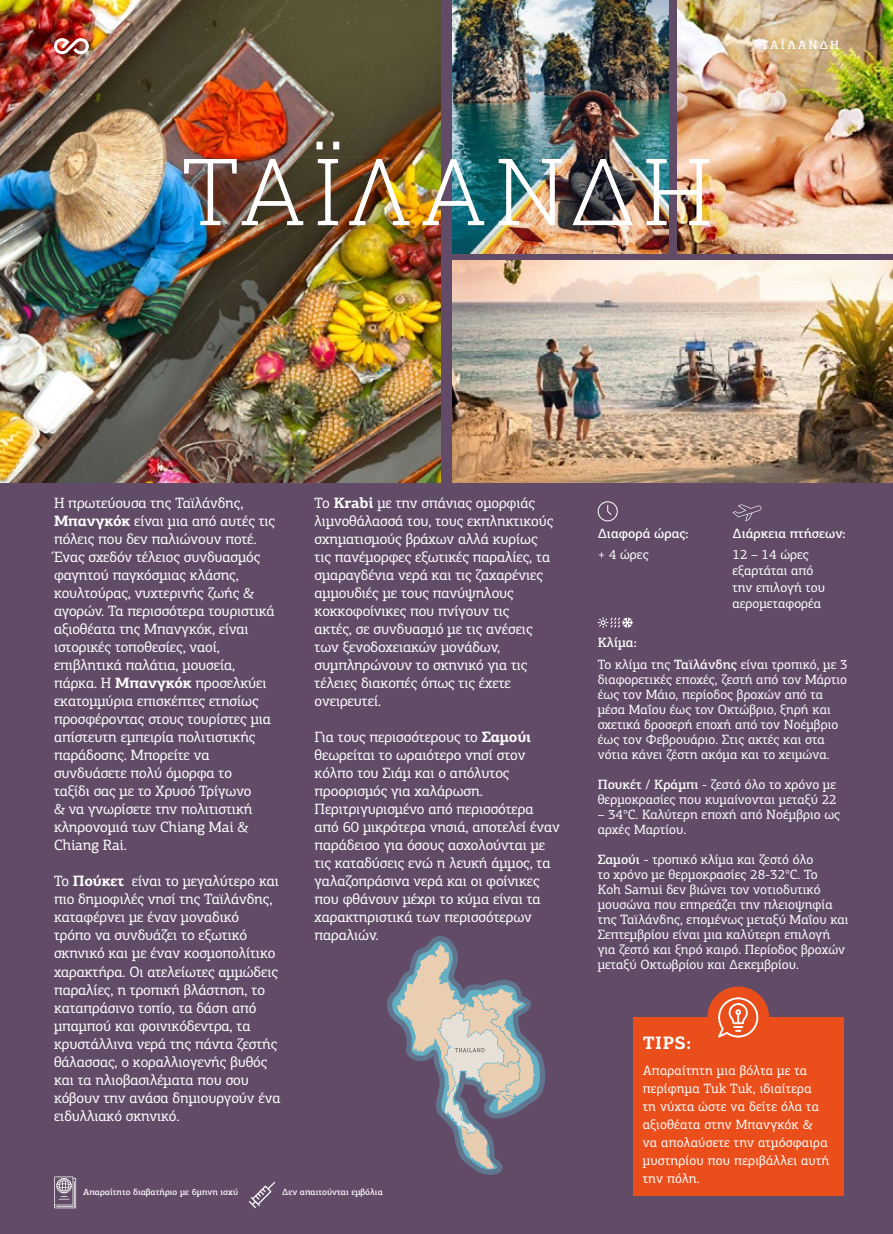
<style>
.page{position:relative;width:893px;height:1234px;background:#fff}
.page>*{position:absolute;margin:0;border:0;box-sizing:border-box;transform-origin:0 0}
.t1{font:300 93px "Roboto Slab";letter-spacing:.07em;color:#fff}
.t2{font:700 18px "PF Centro Slab Pro";color:#fff}
.t3{font:15px/18px "PF Centro Slab Pro";letter-spacing:-.01em;color:#fff}
.t4{font:13.5px/15px "PF Centro Slab Pro";color:#fff}
.t5{font:500 13.5px "PF Centro Slab Pro";color:#fff}
.t6{font:500 12px "PF Centro Slab Pro";letter-spacing:.18em;color:#fff}
.t7{font:500 9px "PF Centro Slab Pro";color:#fff}
.s1{font-weight:700}
.s2{font-weight:500}
</style>
<div class="page">
<div style="left:0;top:0;width:893px;height:1233px;background:#614b67"></div>
<img style="left:0;top:0;width:440px;height:483px">
<img style="left:453px;top:261px;width:440px;height:222px">
<img style="left:453px;top:0;width:215px;height:253px">
<img style="left:677px;top:0;width:216px;height:253px">
<svg style="left:387px;top:936px;width:159px;height:238px"></svg>
<div style="left:633px;top:1017px;width:210px;height:178px;background:#e94e1b"></div>
<div style="left:707px;top:986px;width:62px;height:62px;background:#e94e1b;border-radius:50%"></div>
<svg style="left:718px;top:997px;width:40px;height:40px"></svg>
<svg style="left:54px;top:1176px;width:22px;height:31px"></svg>
<svg style="left:249px;top:1181px;width:26px;height:26px"></svg>
<svg style="left:53px;top:38px;width:37px;height:16px"></svg>
<svg style="left:598px;top:501px;width:20px;height:20px"></svg>
<svg style="left:732px;top:504px;width:29px;height:17px"></svg>
<svg style="left:598px;top:617px;width:35px;height:11px"></svg>
<h1 class="t1" style="left:180px;top:128px;width:534px">ΤΑΪΛΆΝΔΗ</h1>
<p class="t6" style="left:762px;top:37px;width:79px">ΤΑΪΛΑΝΔΗ</p>
<p class="t3" style="left:54px;top:494px;width:223px">Η πρωτεύουσα της Ταϊλάνδης,<br><span class="s1">Μπανγκόκ</span> είναι μια από αυτές τις πόλεις που δεν παλιώνουν ποτέ.<br>Ένας σχεδόν τέλειος συνδυασμός φαγητού παγκόσμιας κλάσης, κουλτούρας, νυχτερινής ζωής &amp; αγορών. Τα περισσότερα τουριστικά αξιοθέατα της Μπανγκόκ, είναι ιστορικές τοποθεσίες, ναοί, επιβλητικά παλάτια, μουσεία, πάρκα. Η <span class="s1">Μπανγκόκ</span> προσελκύει εκατομμύρια επισκέπτες ετησίως προσφέροντας στους τουρίστες μια απίστευτη εμπειρία πολιτιστικής παράδοσης. Μπορείτε να συνδυάσετε πολύ όμορφα το<br>ταξίδι σας με το Χρυσό Τρίγωνο<br>&amp; να γνωρίσετε την πολιτιστική κληρονομιά των Chiang Mai &amp;<br>Chiang Rai.</p>
<p class="t3" style="left:54px;top:872px;width:228px">Το <span class="s1">Πούκετ</span> είναι το μεγαλύτερο και πιο δημοφιλές νησί της Ταϊλάνδης, καταφέρνει με έναν μοναδικό<br>τρόπο να συνδυάζει το εξωτικό σκηνικό και με έναν κοσμοπολίτικο χαρακτήρα. Οι ατελείωτες αμμώδεις παραλίες, η τροπική βλάστηση, το καταπράσινο τοπίο, τα δάση από μπαμπού και φοινικόδεντρα, τα κρυστάλλινα νερά της πάντα ζεστής θάλασσας, ο κοραλλιογενής βυθός και τα ηλιοβασιλέματα που σου κόβουν την ανάσα δημιουργούν ένα ειδυλλιακό σκηνικό.</p>
<p class="t3" style="left:315px;top:494px;width:240px">Το <span class="s1">Krabi</span> με την σπάνιας ομορφιάς λιμνοθάλασσά του, τους εκπληκτικούς σχηματισμούς βράχων αλλά κυρίως τις πανέμορφες εξωτικές παραλίες, τα σμαραγδένια νερά και τις ζαχαρένιες αμμουδιές με τους πανύψηλους κοκκοφοίνικες που πνίγουν τις<br>ακτές, σε συνδυασμό με τις ανέσεις των ξενοδοχειακών μονάδων, συμπληρώνουν το σκηνικό για τις τέλειες διακοπές όπως τις έχετε ονειρευτεί.</p>
<p class="t3" style="left:315px;top:728px;width:247px">Για τους περισσότερους το <span class="s1">Σαμούι </span>θεωρείται το ωραιότερο νησί στον κόλπο του Σιάμ και ο απόλυτος προορισμός για χαλάρωση.<br>Περιτριγυρισμένο από περισσότερα από 60 μικρότερα νησιά, αποτελεί έναν παράδεισο για όσους ασχολούνται με τις καταδύσεις ενώ η λευκή άμμος, τα γαλαζοπράσινα νερά και οι φοίνικες που φθάνουν μέχρι το κύμα είναι τα χαρακτηριστικά των περισσότερων παραλιών.</p>
<p class="t7" style="left:83px;top:1185px;width:156px">Απαραίτητο διαβατήριο με 6μηνη ισχύ</p>
<p class="t7" style="left:282px;top:1185px;width:102px">Δεν απαιτούνται εμβόλια</p>
<p class="t5" style="left:598px;top:525px;width:93px">Διαφορά ώρας:</p>
<p class="t5" style="left:732px;top:524px;width:115px">Διάρκεια πτήσεων:</p>
<p class="t4" style="left:598px;top:546px;width:52px">+ 4 ώρες</p>
<p class="t4" style="left:732px;top:545px;width:94px;line-height:16.5px">12 – 14 ώρες εξαρτάται από την επιλογή του αερομεταφορέα</p>
<p class="t4" style="left:598px;top:631px;width:252px;line-height:21.6px"><span class="s2">Κλίμα:<br></span>Το κλίμα της <span class="s2">Ταϊλάνδης</span> είναι τροπικό, με 3</p>
<p class="t4" style="left:598px;top:671px;width:251px">διαφορετικές εποχές, ζεστή από τον Μάρτιο έως τον Μάιο, περίοδος βροχών από τα μέσα Μαΐου έως τον Οκτώβριο, ξηρή και σχετικά δροσερή εποχή από τον Νοέμβριο έως τον Φεβρουάριο. Στις ακτές και στα νότια κάνει ζέστη ακόμα και το χειμώνα.</p>
<p class="t4" style="left:598px;top:776px;width:241px"><span class="s2">Πουκέτ / Κράμπι</span> - ζεστό όλο το χρόνο με θερμοκρασίες που κυμαίνονται μεταξύ 22</p>
<p class="t4" style="left:598px;top:806px;width:244px">– 34°C. Καλύτερη εποχή από Νοέμβριο ως αρχές Μαρτίου.</p>
<p class="t4" style="left:598px;top:851px;width:252px"><span class="s2">Σαμούι</span> - τροπικό κλίμα και ζεστό όλο<br>το χρόνο με θερμοκρασίες 28-32°C. Το<br>Koh Samui δεν βιώνει τον νοτιοδυτικό μουσώνα που επηρεάζει την πλειοψηφία της Ταϊλάνδης, επομένως μεταξύ Μαΐου και Σεπτεμβρίου είναι μια καλύτερη επιλογή για ζεστό και ξηρό καιρό. Περίοδος βροχών μεταξύ Οκτωβρίου και Δεκεμβρίου.</p>
<p class="t2" style="left:643px;top:1031px;width:50px">TIPS:</p>
<p class="t4" style="left:643px;top:1060px;width:188px;line-height:18px">Απαραίτητη μια βόλτα με τα περίφημα Tuk Tuk, ιδιαίτερα<br>τη νύχτα ώστε να δείτε όλα τα αξιοθέατα στην Μπανγκόκ &amp; να απολαύσετε την ατμόσφαιρα μυστηρίου που περιβάλλει αυτή την πόλη.</p>
</div>
